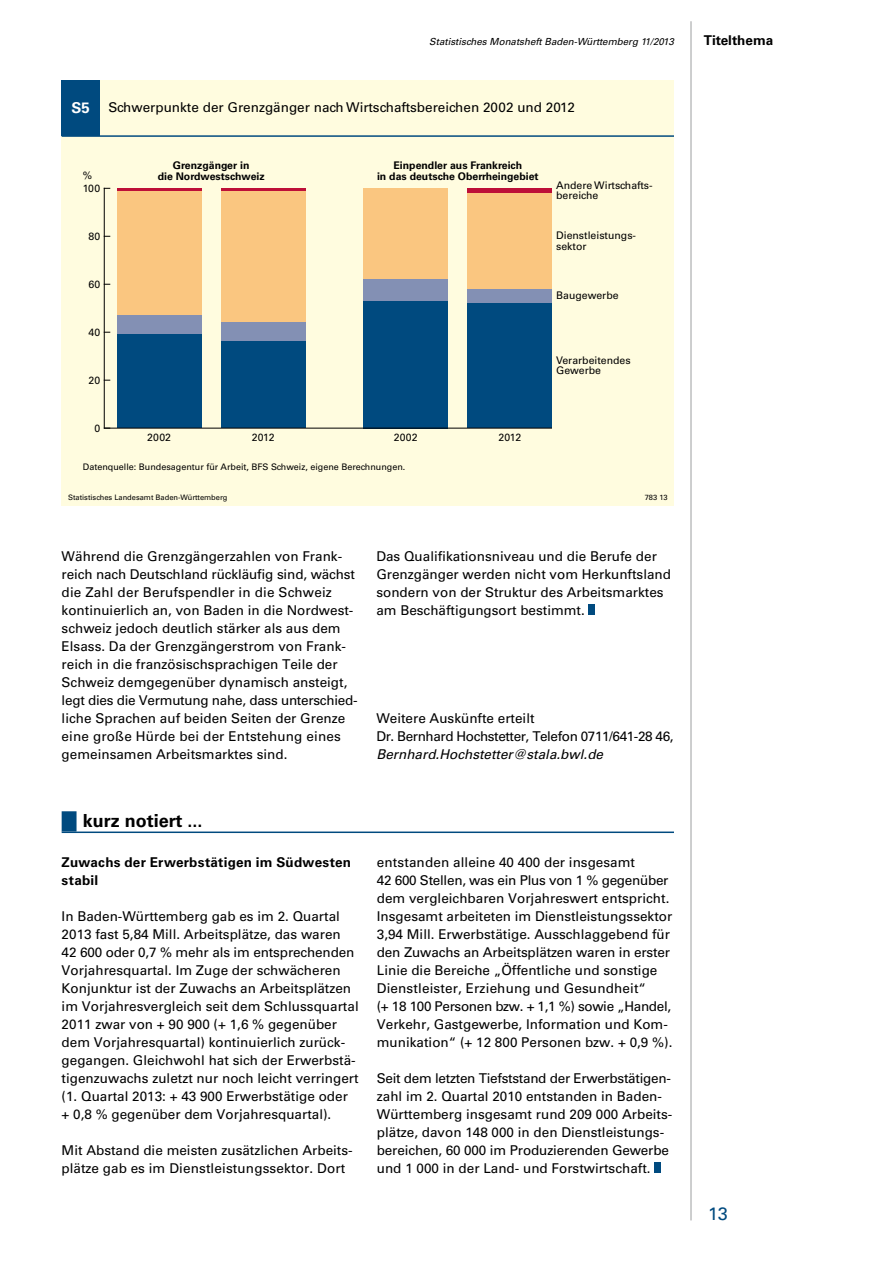
<style>
.page{position:relative;width:893px;height:1263px;background:#fff}
.page>*{position:absolute;margin:0;border:0;box-sizing:border-box;transform-origin:0 0}
.t1{font:700 18px "Univers";color:#000}
.t2{font:18px "Univers";color:#004a7f}
.t3{font:13.5px/18px "Univers";color:#000}
.t4{font:13.5px/18px "Univers";letter-spacing:-.03em;color:#000}
.t5{font:700 13.5px/18px "Univers";letter-spacing:.015em;color:#000}
.t6{font:italic 13.5px "Univers";color:#000}
.t7{font:10.5px/10.5px "Univers";color:#000}
.t8{font:700 10.5px/10.5px "Univers";color:#000;text-align:center}
.t9{font:italic 9.75px "Univers";color:#000}
.t10{font:9px "Univers";color:#000}
.t11{font:7.5px "Univers";color:#000}
.s1{font-weight:700;font-size:15px;color:#fff}
</style>
<div class="page">
<hr style="left:691px;top:21px;width:1px;height:1199px;background:#9c9e9f">
<div style="left:589px;top:605px;width:6px;height:10px;background:#004a7f"></div>
<div style="left:62px;top:81px;width:612px;height:425px;background:#fffcdf"></div>
<div style="left:62px;top:81px;width:38px;height:55px;background:#004a7f"></div>
<hr style="left:104px;top:188px;width:1px;height:240px;background:#000">
<hr style="left:117px;top:188px;width:84px;height:3px;background:#bd0f38">
<hr style="left:221px;top:188px;width:84px;height:3px;background:#bd0f38">
<div style="left:468px;top:188px;width:84px;height:5px;background:#bd0f38"></div>
<div style="left:117px;top:191px;width:84px;height:124px;background:#fac680"></div>
<div style="left:221px;top:191px;width:84px;height:132px;background:#fac680"></div>
<div style="left:364px;top:188px;width:84px;height:91px;background:#fac680"></div>
<div style="left:468px;top:193px;width:84px;height:96px;background:#fac680"></div>
<div style="left:117px;top:315px;width:84px;height:20px;background:#8390b4"></div>
<div style="left:221px;top:323px;width:84px;height:19px;background:#8390b4"></div>
<div style="left:364px;top:279px;width:84px;height:22px;background:#8390b4"></div>
<div style="left:468px;top:289px;width:84px;height:14px;background:#8390b4"></div>
<div style="left:117px;top:335px;width:84px;height:93px;background:#004a7f"></div>
<div style="left:221px;top:342px;width:84px;height:86px;background:#004a7f"></div>
<div style="left:364px;top:301px;width:84px;height:127px;background:#004a7f"></div>
<div style="left:468px;top:303px;width:84px;height:125px;background:#004a7f"></div>
<hr style="left:104px;top:428px;width:448px;height:1px;background:#000">
<hr style="left:62px;top:135px;width:612px;height:2px;background:#004a7f">
<div style="left:62px;top:811px;width:15px;height:20px;background:#004a7f"></div>
<hr style="left:62px;top:831px;width:612px;height:2px;background:#004a7f">
<div style="left:654px;top:1163px;width:7px;height:10px;background:#004a7f"></div>
<p class="t9" style="left:429px;top:35px;width:246px">Statistisches Monatsheft Baden-Württemberg 11/2013</p>
<p class="t5" style="left:704px;top:31px;width:71px">Titelthema</p>
<p class="t3" style="left:72px;top:99px;width:505px"><span class="s1">S5</span> Schwerpunkte der Grenzgänger nach Wirtschaftsbereichen 2002 und 2012</p>
<p class="t7" style="left:83px;top:169px;width:19px;line-height:12.6px">%<br>100</p>
<p class="t7" style="left:89px;top:231px;width:13px">80</p>
<p class="t7" style="left:89px;top:279px;width:13px">60</p>
<p class="t7" style="left:89px;top:327px;width:13px">40</p>
<p class="t7" style="left:89px;top:375px;width:13px">20</p>
<p class="t8" style="left:158px;top:161px;width:109px">Grenzgänger in<br>die Nordwestschweiz</p>
<p class="t8" style="left:377px;top:161px;width:163px">Einpendler aus Frankreich<br>in das deutsche Oberrheingebiet</p>
<p class="t7" style="left:94px;top:423px;width:7px">0</p>
<p class="t7" style="left:147px;top:432px;width:25px">2002</p>
<p class="t10" style="left:83px;top:461px;width:324px">Datenquelle: Bundesagentur für Arbeit, BFS Schweiz, eigene Berechnungen.</p>
<p class="t7" style="left:252px;top:432px;width:24px">2012</p>
<p class="t7" style="left:394px;top:432px;width:25px">2002</p>
<p class="t7" style="left:499px;top:432px;width:24px">2012</p>
<p class="t7" style="left:556px;top:180px;width:98px">Andere Wirtschafts&shy;bereiche</p>
<p class="t7" style="left:556px;top:230px;width:81px">Dienstleistungs&shy;sektor</p>
<p class="t7" style="left:556px;top:290px;width:64px">Baugewerbe</p>
<p class="t7" style="left:556px;top:355px;width:76px">Verarbeitendes<br>Gewerbe</p>
<p class="t11" style="left:68px;top:493px;width:161px">Statistisches Landesamt Baden-Württemberg</p>
<p class="t11" style="left:645px;top:493px;width:24px">783 13</p>
<p class="t3" style="left:62px;top:547px;width:297px">Während die Grenzgängerzahlen von Frank&shy;reich nach Deutschland rückläufig sind, wächst die Zahl der Berufspendler in die Schweiz kontinuierlich an, von Baden in die Nordwest&shy;schweiz jedoch deutlich stärker als aus dem Elsass. Da der Grenzgängerstrom von Frank&shy;reich in die französischsprachigen Teile der Schweiz demgegenüber dynamisch ansteigt, legt dies die Vermutung nahe, dass unterschied&shy;liche Sprachen auf beiden Seiten der Grenze eine große Hürde bei der Entstehung eines gemeinsamen Arbeitsmarktes sind.</p>
<p class="t3" style="left:376px;top:547px;width:296px">Das Qualifikationsniveau und die Berufe der Grenzgänger werden nicht vom Herkunftsland sondern von der Struktur des Arbeitsmarktes am Beschäftigungsort bestimmt.</p>
<p class="t4" style="left:376px;top:709px;width:299px">Weitere Auskünfte erteilt<br>Dr. Bernhard Hochstetter, Telefon 0711/641-28 46,</p>
<p class="t6" style="left:376px;top:746px;width:228px">Bernhard.Hochstetter@stala.bwl.de</p>
<h1 class="t1" style="left:83px;top:810px;width:121px">kurz notiert ...</h1>
<p class="t5" style="left:62px;top:853px;width:291px">Zuwachs der Erwerbstätigen im Südwesten stabil</p>
<p class="t3" style="left:62px;top:907px;width:299px">In Baden-Württemberg gab es im 2. Quartal 2013 fast 5,84 Mill. Arbeitsplätze, das waren 42 600 oder 0,7 % mehr als im entsprechenden Vorjahresquartal. Im Zuge der schwächeren Konjunktur ist der Zuwachs an Arbeitsplätzen im Vorjahresvergleich seit dem Schlussquartal 2011 zwar von + 90 900 (+ 1,6 % gegenüber dem Vorjahresquartal) kontinuierlich zurück&shy;gegangen. Gleichwohl hat sich der Erwerbstä&shy;tigenzuwachs zuletzt nur noch leicht verringert (1. Quartal 2013: + 43 900 Erwerbstätige oder + 0,8 % gegenüber dem Vorjahresquartal).</p>
<p class="t3" style="left:62px;top:1141px;width:293px">Mit Abstand die meisten zusätzlichen Arbeits&shy;plätze gab es im Dienstleistungssektor. Dort</p>
<p class="t3" style="left:377px;top:853px;width:297px">entstanden alleine 40 400 der insgesamt<br>42 600 Stellen, was ein Plus von 1 % gegenüber dem vergleichbaren Vorjahreswert entspricht.<br>Insgesamt arbeiteten im Dienstleistungssektor 3,94 Mill. Erwerbstätige. Ausschlaggebend für den Zuwachs an Arbeitsplätzen waren in erster Linie die Bereiche „Öffentliche und sonstige Dienstleister, Erziehung und Gesundheit“<br>(+ 18 100 Personen bzw. + 1,1 %) sowie „Handel, Verkehr, Gastgewerbe, Information und Kom&shy;munikation“ (+ 12 800 Personen bzw. + 0,9 %).</p>
<p class="t3" style="left:377px;top:1069px;width:297px">Seit dem letzten Tiefststand der Erwerbstätigen&shy;zahl im 2. Quartal 2010 entstanden in Baden-Württemberg insgesamt rund 209 000 Arbeits&shy;plätze, davon 148 000 in den Dienstleistungs&shy;bereichen, 60 000 im Produzierenden Gewerbe und 1 000 in der Land- und Forstwirtschaft.</p>
<h1 class="t2" style="left:708px;top:1203px;width:21px">13</h1>
</div>
